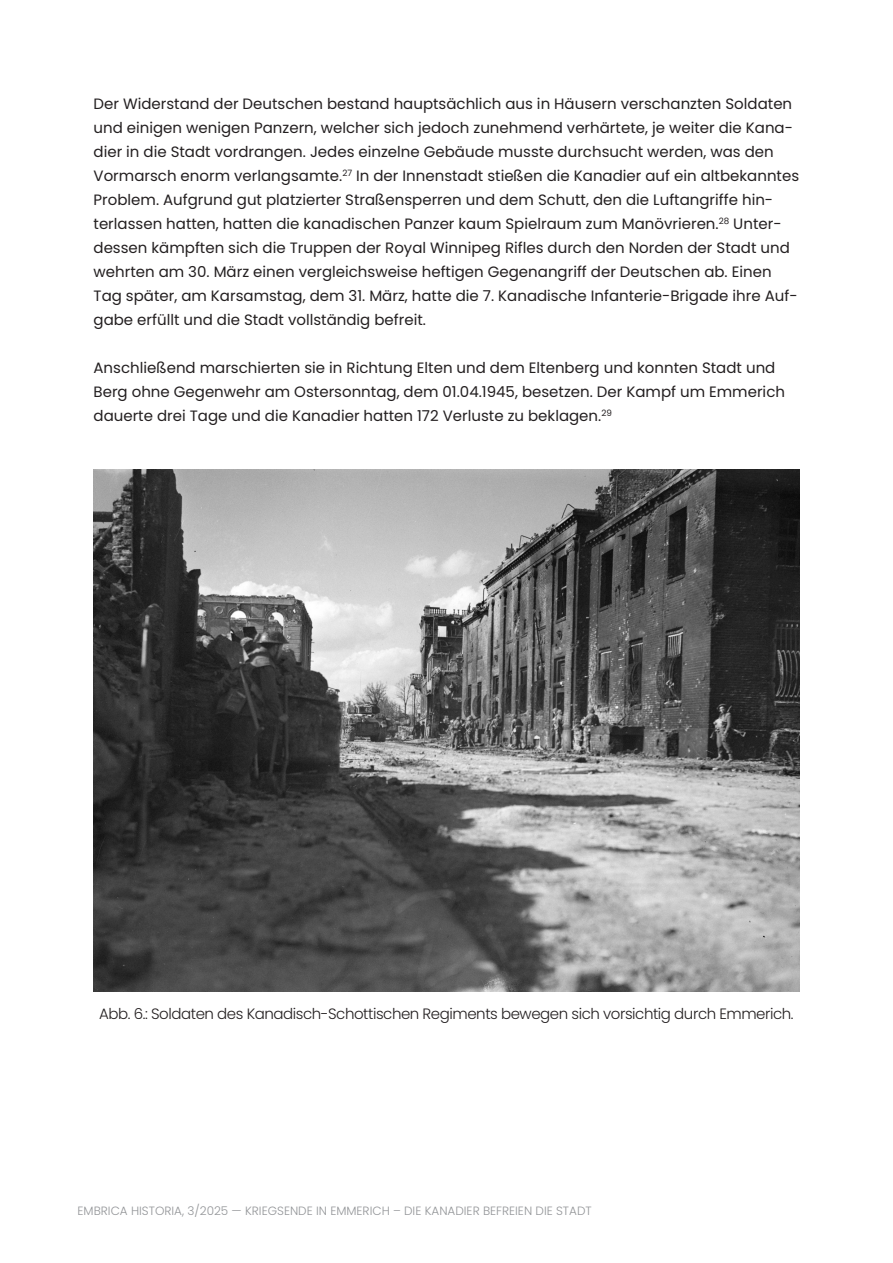
<style>
.page{position:relative;width:893px;height:1263px;background:#fff}
.page>*{position:absolute;margin:0;border:0;box-sizing:border-box;transform-origin:0 0}
.t1{font:15px/24px "Poppins";color:#231f20}
.t2{font:300 15px "Poppins";letter-spacing:-.03em;color:#231f20}
.t3{font:300 12px "Poppins";color:#939598}
</style>
<div class="page">
<img style="left:94px;top:470px;width:705px;height:522px">
<p class="t1" style="left:94px;top:92px;width:707px">Der Widerstand der Deutschen bestand hauptsächlich aus in Häusern verschanzten Soldaten und einigen wenigen Panzern, welcher sich jedoch zunehmend verhärtete, je weiter die Kana&shy;dier in die Stadt vordrangen. Jedes einzelne Gebäude musste durchsucht werden, was den Vormarsch enorm verlangsamte.<sup>27</sup> In der Innenstadt stießen die Kanadier auf ein altbekanntes Problem. Aufgrund gut platzierter Straßensperren und dem Schutt, den die Luftangriffe hin&shy;terlassen hatten, hatten die kanadischen Panzer kaum Spielraum zum Manövrieren.<sup>28</sup> Unter&shy;dessen kämpften sich die Truppen der Royal Winnipeg Rifles durch den Norden der Stadt und wehrten am 30. März einen vergleichsweise heftigen Gegenangriff der Deutschen ab. Einen Tag später, am Karsamstag, dem 31. März, hatte die 7. Kanadische Infanterie-Brigade ihre Auf&shy;gabe erfüllt und die Stadt vollständig befreit.</p>
<p class="t1" style="left:94px;top:356px;width:693px">Anschließend marschierten sie in Richtung Elten und dem Eltenberg und konnten Stadt und<br>Berg ohne Gegenwehr am Ostersonntag, dem 01.04.1945, besetzen. Der Kampf um Emmerich dauerte drei Tage und die Kanadier hatten 172 Verluste zu beklagen.<sup>29</sup></p>
<p class="t2" style="left:99px;top:1004px;width:696px">Abb. 6.: Soldaten des Kanadisch-Schottischen Regiments bewegen sich vorsichtig durch Emmerich.</p>
<p class="t3" style="left:78px;top:1203px;width:516px">EMBRICA HISTORIA, 3/2025 — KRIEGSENDE IN EMMERICH – DIE KANADIER BEFREIEN DIE STADT</p>
</div>
